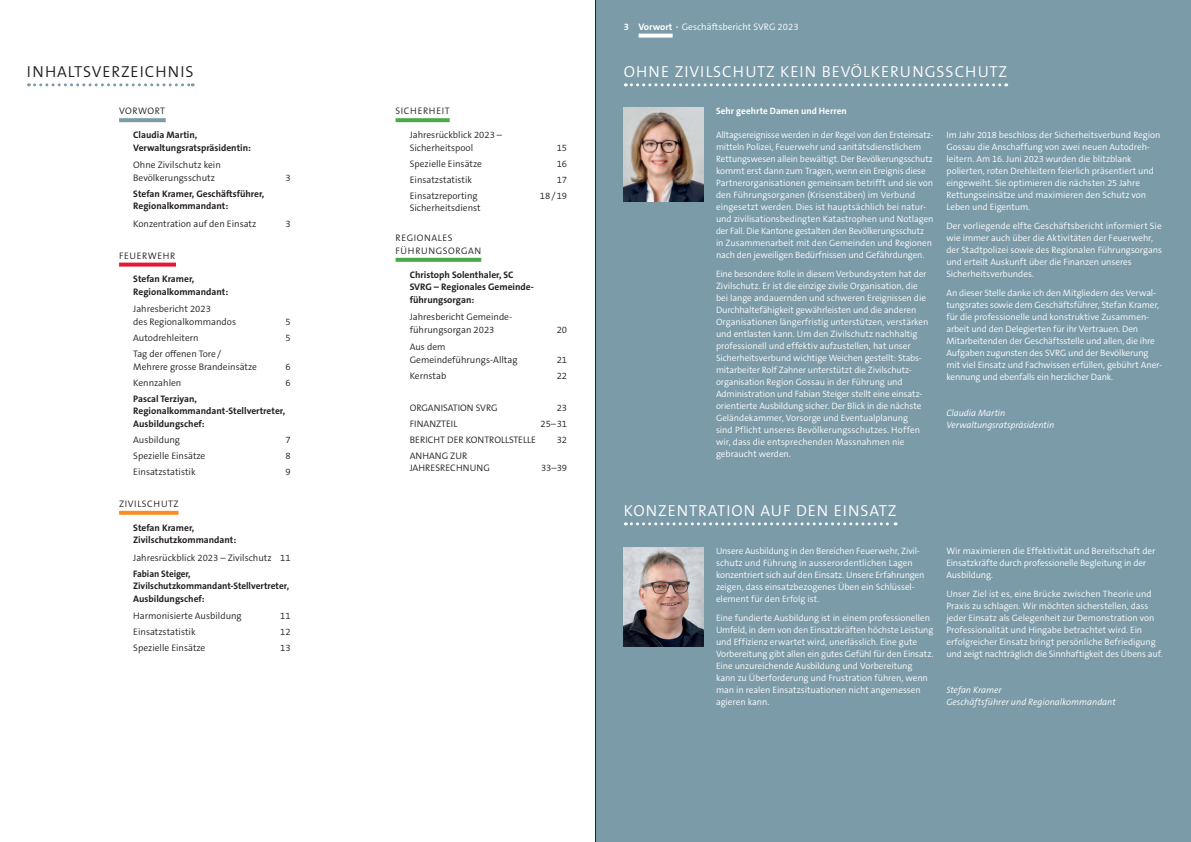
<style>
.page{position:relative;width:1191px;height:842px;background:#fff}
.page>*{position:absolute;margin:0;border:0;box-sizing:border-box;transform-origin:0 0}
.t1{font:300 16px "The Sans B4";letter-spacing:.06em;color:#fff}
.t2{font:300 16px "The Sans B4";letter-spacing:.06em;color:#231f20}
.t3{font:300 9.5px/12.5px "The Sans B4";color:#231f20}
.t4{font:700 9.5px/12.5px "The Sans B7";color:#231f20}
.t5{font:300 9.5px/12.5px "The Sans B4";letter-spacing:.06em;color:#231f20}
.t6{font:300 9.5px "The Sans B4";color:#fff}
.t7{font:300 9.5px "The Sans B4";letter-spacing:.04em;color:#231f20}
.t8{font:300 9.2px/12px "The Sans B4";letter-spacing:-.01em;color:#fff}
.t9{font:italic 300 9.2px/12px "The Sans B4";letter-spacing:-.005em;color:#fff}
.t10{font:700 9.2px "The Sans B7";letter-spacing:.005em;color:#fff}
.s1{font-family:"The Sans B7";font-weight:700}
</style>
<div class="page">
<div style="left:595px;top:0;width:596px;height:842px;background:#7b9ba8"></div>
<svg style="left:638px;top:34px;width:34px;height:4px"></svg>
<svg style="left:119px;top:118px;width:47px;height:4px"></svg>
<svg style="left:119px;top:263px;width:57px;height:4px"></svg>
<svg style="left:119px;top:511px;width:59px;height:4px"></svg>
<svg style="left:395px;top:118px;width:55px;height:4px"></svg>
<svg style="left:395px;top:258px;width:86px;height:4px"></svg>
<svg style="left:625px;top:83px;width:381px;height:3px"></svg>
<svg style="left:625px;top:522px;width:271px;height:3px"></svg>
<img style="left:624px;top:108px;width:79px;height:93px">
<img style="left:624px;top:547px;width:79px;height:100px">
<svg style="left:28px;top:83px;width:165px;height:3px"></svg>
<hr style="left:595px;top:0;width:1px;height:842px;background:#231f20">
<h1 class="t2" style="left:27px;top:63px;width:168px">INHALTSVERZEICHNIS</h1>
<p class="t7" style="left:119px;top:106px;width:48px">VORWORT</p>
<p class="t4" style="left:133px;top:129px;width:119px">Claudia Martin,<br>Verwaltungsratspräsidentin:</p>
<p class="t3" style="left:133px;top:159px;width:89px">Ohne Zivilschutz kein<br>Bevölkerungsschutz</p>
<p class="t3" style="left:285px;top:171px;width:7px">3</p>
<p class="t4" style="left:133px;top:187px;width:133px">Stefan Kramer, Geschäftsführer,<br>Regionalkommandant:</p>
<p class="t3" style="left:133px;top:217px;width:124px">Konzentration auf den Einsatz</p>
<p class="t3" style="left:285px;top:217px;width:7px">3</p>
<p class="t5" style="left:119px;top:249px;width:58px">FEUERWEHR</p>
<p class="t4" style="left:133px;top:273px;width:96px">Stefan Kramer,<br>Regionalkommandant:</p>
<p class="t3" style="left:133px;top:303px;width:104px">Jahresbericht 2023<br>des Regionalkommandos</p>
<p class="t3" style="left:285px;top:316px;width:7px">5</p>
<p class="t3" style="left:133px;top:332px;width:67px">Autodrehleitern</p>
<p class="t3" style="left:285px;top:332px;width:7px">5</p>
<p class="t3" style="left:133px;top:348px;width:125px">Tag der offenen Tore/<br>Mehrere grosse Brandeinsätze</p>
<p class="t3" style="left:285px;top:360px;width:7px">6</p>
<p class="t3" style="left:133px;top:376px;width:50px">Kennzahlen</p>
<p class="t3" style="left:285px;top:376px;width:7px">6</p>
<p class="t4" style="left:133px;top:392px;width:153px">Pascal Terziyan,<br>Regionalkommandant-Stellvertreter,<br>Ausbildungschef:</p>
<p class="t3" style="left:133px;top:434px;width:48px">Ausbildung</p>
<p class="t3" style="left:285px;top:434px;width:7px">7</p>
<p class="t3" style="left:133px;top:450px;width:74px">Spezielle Einsätze</p>
<p class="t3" style="left:285px;top:450px;width:7px">8</p>
<p class="t3" style="left:133px;top:466px;width:64px">Einsatzstatistik</p>
<p class="t3" style="left:285px;top:466px;width:7px">9</p>
<p class="t5" style="left:119px;top:498px;width:61px">ZIVILSCHUTZ</p>
<p class="t4" style="left:133px;top:521px;width:105px">Stefan Kramer,<br>Zivilschutzkommandant:</p>
<p class="t3" style="left:133px;top:552px;width:159px">Jahresrückblick 2023 – Zivilschutz 11</p>
<p class="t4" style="left:133px;top:567px;width:157px">Fabian Steiger,<br>Zivilschutzkommandant-Stellvertreter,<br>Ausbildungschef:</p>
<p class="t3" style="left:133px;top:610px;width:110px">Harmonisierte Ausbildung</p>
<p class="t3" style="left:280px;top:610px;width:12px">11</p>
<p class="t3" style="left:133px;top:626px;width:64px">Einsatzstatistik</p>
<p class="t3" style="left:280px;top:626px;width:12px">12</p>
<p class="t3" style="left:133px;top:642px;width:74px">Spezielle Einsätze</p>
<p class="t3" style="left:280px;top:642px;width:12px">13</p>
<p class="t5" style="left:395px;top:105px;width:56px">SICHERHEIT</p>
<p class="t3" style="left:410px;top:129px;width:94px">Jahresrückblick 2023 –<br>Sicherheitspool</p>
<p class="t3" style="left:556px;top:141px;width:12px">15</p>
<p class="t3" style="left:410px;top:157px;width:74px">Spezielle Einsätze</p>
<p class="t3" style="left:556px;top:157px;width:12px">16</p>
<p class="t3" style="left:410px;top:174px;width:64px">Einsatzstatistik</p>
<p class="t3" style="left:556px;top:174px;width:12px">17</p>
<p class="t3" style="left:410px;top:190px;width:69px">Einsatzreporting</p>
<p class="t3" style="left:540px;top:190px;width:29px">18/19</p>
<p class="t3" style="left:410px;top:202px;width:72px">Sicherheitsdienst</p>
<p class="t5" style="left:395px;top:232px;width:87px">REGIONALES<br>FÜHRUNGSORGAN</p>
<p class="t4" style="left:410px;top:268px;width:125px">Christoph Solenthaler, SC<br>SVRG – Regionales Gemeinde&shy;führungsorgan:</p>
<p class="t3" style="left:410px;top:311px;width:104px">Jahresbericht Gemeinde&shy;führungs organ 2023</p>
<p class="t3" style="left:556px;top:324px;width:12px">20</p>
<p class="t3" style="left:410px;top:341px;width:109px">Aus dem<br>Gemeindeführungs-Alltag</p>
<p class="t3" style="left:556px;top:353px;width:12px">21</p>
<p class="t3" style="left:410px;top:370px;width:38px">Kernstab</p>
<p class="t3" style="left:556px;top:370px;width:12px">22</p>
<p class="t3" style="left:410px;top:402px;width:89px">ORGANISATION SVRG</p>
<p class="t3" style="left:556px;top:402px;width:12px">23</p>
<p class="t3" style="left:410px;top:418px;width:49px">FINANZTEIL</p>
<p class="t3" style="left:540px;top:418px;width:28px">25–31</p>
<p class="t3" style="left:410px;top:434px;width:128px">BERICHT DER KONTROLLSTELLE</p>
<p class="t3" style="left:556px;top:434px;width:12px">32</p>
<p class="t3" style="left:410px;top:450px;width:82px;line-height:12px">ANHANG ZUR<br>JAHRESRECHNUNG</p>
<p class="t3" style="left:541px;top:462px;width:28px">33–39</p>
<p class="t6" style="left:624px;top:21px;width:176px"><span class="s1">3 Vorwort ·</span> Geschäftsbericht SVRG 2023</p>
<h1 class="t1" style="left:624px;top:63px;width:385px">OHNE ZIVILSCHUTZ KEIN BEVÖLKERUNGSSCHUTZ</h1>
<p class="t10" style="left:716px;top:106px;width:132px">Sehr geehrte Damen und Herren</p>
<p class="t8" style="left:716px;top:129px;width:219px">Alltagsereignisse werden in der Regel von den Ersteinsatz&shy;mitteln Polizei, Feuerwehr und sanitätsdienstlichem Rettungswesen allein bewältigt. Der Bevölkerungsschutz kommt erst dann zum Tragen, wenn ein Ereignis diese Partnerorganisationen gemeinsam betrifft und sie von den Führungsorganen (Krisenstäben) im Verbund eingesetzt werden. Dies ist hauptsächlich bei natur&shy;und zivilisationsbedingten Katastrophen und Notlagen der Fall. Die Kantone gestalten den Bevölkerungsschutz in Zusammenarbeit mit den Gemeinden und Regionen nach den jeweiligen Bedürfnissen und Gefährdungen.</p>
<p class="t8" style="left:716px;top:268px;width:214px">Eine besondere Rolle in diesem Verbundsystem hat der Zivilschutz. Er ist die einzige zivile Organisation, die bei lange andauernden und schweren Ereignissen die Durchhaltefähigkeit gewährleisten und die anderen Organisationen längerfristig unterstützen, verstärken und entlasten kann. Um den Zivilschutz nachhaltig professionell und effektiv aufzustellen, hat unser Sicherheitsverbund wichtige Weichen gestellt: Stabs&shy;mitarbeiter Rolf Zahner unterstützt die Zivilschutz&shy;organisation Region Gossau in der Führung und Administration und Fabian Steiger stellt eine einsatz&shy;orientierte Ausbildung sicher. Der Blick in die nächste Geländekammer, Vorsorge und Eventualplanung<br>sind Pflicht unseres Bevölkerungsschutzes. Hoffen wir, dass die entsprechenden Massnahmen nie gebraucht werden.</p>
<p class="t8" style="left:946px;top:129px;width:216px">Im Jahr 2018 beschloss der Sicherheitsverbund Region Gossau die Anschaffung von zwei neuen Autodreh&shy;leitern. Am 16. Juni 2023 wurden die blitzblank polierten, roten Drehleitern feierlich präsentiert und eingeweiht. Sie optimieren die nächsten 25 Jahre Rettungseinsätze und maximieren den Schutz von Leben und Eigentum.</p>
<p class="t8" style="left:946px;top:220px;width:217px">Der vorliegende elfte Geschäftsbericht informiert Sie wie immer auch über die Aktivitäten der Feuerwehr, der Stadtpolizei sowie des Regionalen Führungsorgans und erteilt Auskunft über die Finanzen unseres Sicherheitsverbundes.</p>
<p class="t8" style="left:946px;top:287px;width:217px">An dieser Stelle danke ich den Mitgliedern des Verwal&shy;tungsrates sowie dem Geschäftsführer, Stefan Kramer, für die professionelle und konstruktive Zusammen&shy;arbeit und den Delegierten für ihr Vertrauen. Den Mitarbeitenden der Geschäftsstelle und allen, die ihre Aufgaben zugunsten des SVRG und der Bevölkerung mit viel Einsatz und Fachwissen erfüllen, gebührt Aner&shy;kennung und ebenfalls ein herzlicher Dank.</p>
<p class="t9" style="left:946px;top:407px;width:109px">Claudia Martin<br>Verwaltungsratspräsidentin</p>
<h1 class="t1" style="left:624px;top:502px;width:274px">KONZENTRATION AUF DEN EINSATZ</h1>
<p class="t8" style="left:716px;top:545px;width:210px">Unsere Ausbildung in den Bereichen Feuerwehr, Zivil&shy;schutz und Führung in ausserordentlichen Lagen konzentriert sich auf den Einsatz. Unsere Erfahrungen zeigen, dass einsatzbezogenes Üben ein Schlüssel&shy;element für den Erfolg ist.</p>
<p class="t8" style="left:716px;top:612px;width:219px">Eine fundierte Ausbildung ist in einem professionellen Umfeld, in dem von den Einsatzkräften höchste Leistung und Effizienz erwartet wird, unerlässlich. Eine gute Vorbereitung gibt allen ein gutes Gefühl für den Einsatz.<br>Eine unzureichende Ausbildung und Vorbereitung kann zu Überforderung und Frustration führen, wenn man in realen Einsatzsituationen nicht angemessen agieren kann.</p>
<p class="t8" style="left:946px;top:545px;width:210px">Wir maximieren die Effektivität und Bereitschaft der<br>Einsatzkräfte durch professionelle Begleitung in der<br>Ausbildung.</p>
<p class="t8" style="left:946px;top:588px;width:217px">Unser Ziel ist es, eine Brücke zwischen Theorie und Praxis zu schlagen. Wir möchten sicherstellen, dass jeder Einsatz als Gelegenheit zur Demonstration von Professionalität und Hingabe betrachtet wird. Ein erfolgreicher Einsatz bringt persönliche Befriedigung und zeigt nachträglich die Sinnhaftigkeit des Übens auf.</p>
<p class="t9" style="left:946px;top:684px;width:171px">Stefan Kramer<br>Geschäftsführer und Regionalkommandant</p>
</div>
